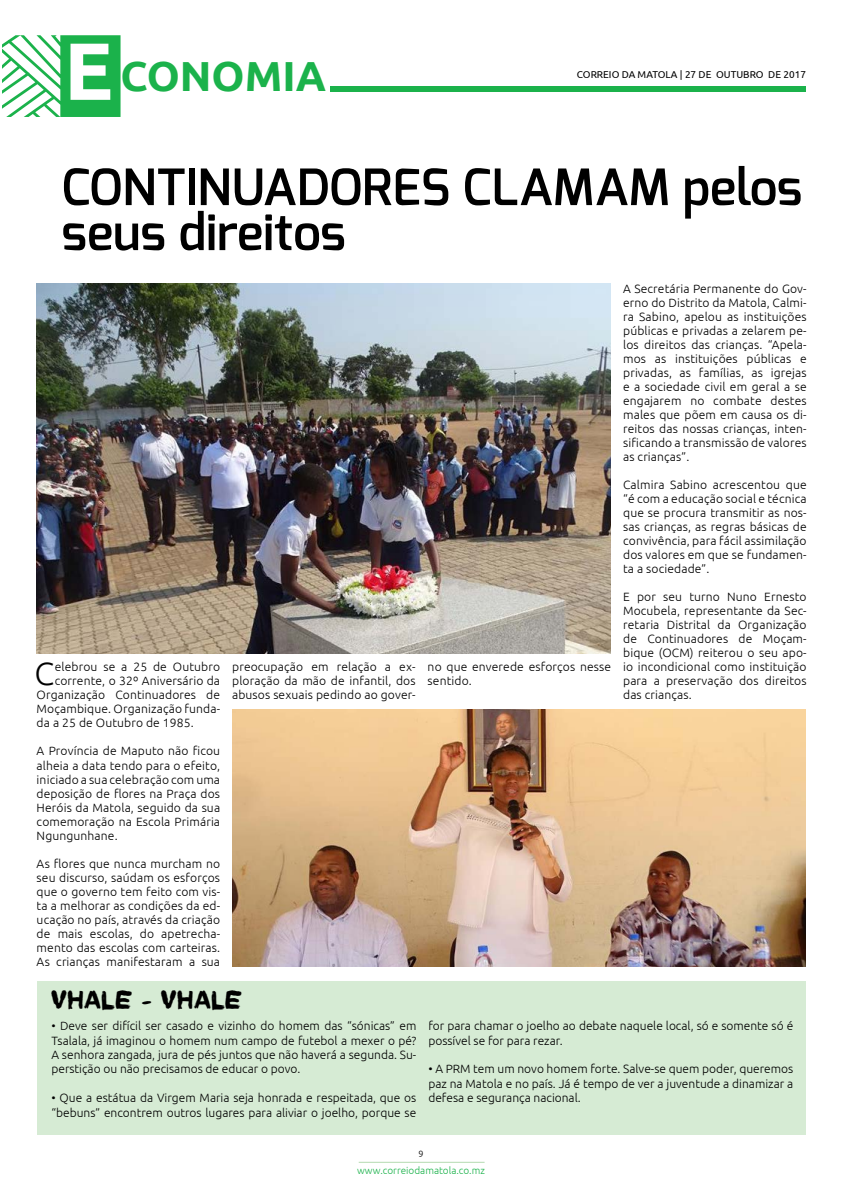
<style>
.page{position:relative;width:842px;height:1191px;background:#fff}
.page>*{position:absolute;margin:0;border:0;box-sizing:border-box;transform-origin:0 0}
.t1{font:600 50px/45px "Exo";color:#000}
.t2{font:700 42px "Ubuntu";color:#1bb24b}
.t3{font:300 32.2px "Ubuntu";color:#000}
.t4{font:22px "Newrotic";color:#000}
.t5{font:300 12px/14px "Ubuntu";letter-spacing:.01em;color:#000;text-align:justify}
.t6{font:10px "Ubuntu";color:#000}
.t7{font:300 10px "Ubuntu";color:#1bb24b}
.t8{font:300 9px "Ubuntu";color:#000}
.s1{font-size:81px;color:#fff}
</style>
<div class="page">
<svg style="left:2px;top:35px;width:119px;height:82px"></svg>
<hr style="left:359px;top:1161px;width:126px;height:1px;background:#b4dbb0">
<div style="left:331px;top:86px;width:475px;height:5px;background:#1bb24b"></div>
<img style="left:37px;top:283px;width:573px;height:370px">
<img style="left:233px;top:709px;width:573px;height:257px">
<div style="left:38px;top:981px;width:768px;height:153px;background:#d6ebd4"></div>
<h2 class="t2" style="left:64px;top:51px;width:263px"><span class="s1">E</span> CONOMIA</h2>
<p class="t6" style="left:577px;top:69px;width:231px">CORREIO DA MATOLA | 27 DE OUTUBRO DE 2017</p>
<h1 class="t1" style="left:62px;top:164px;width:742px">CONTINUADORES CLAMAM pelos seus direitos</h1>
<h3 class="t3" style="left:35px;top:654px;width:21px">C</h3>
<p class="t5" style="left:55px;top:660px;width:167px">elebrou se a 25 de Outubro</p>
<p class="t5" style="left:55px;top:674px;width:167px">corrente, o 32º Aniversário da</p>
<p class="t5" style="left:37px;top:688px;width:185px">Organização Continuadores de</p>
<p class="t5" style="left:37px;top:702px;width:185px">Moçambique. Organização funda-</p>
<p class="t5" style="left:37px;top:716px;width:159px">da a 25 de Outubro de 1985.</p>
<p class="t5" style="left:37px;top:744px;width:185px">A Província de Maputo não ficou alheia a data tendo para o efeito, iniciado a sua celebração com uma deposição de flores na Praça dos Heróis da Matola, seguido da sua comemoração na Escola Primária Ngungunhane.</p>
<p class="t5" style="left:37px;top:856px;width:185px">As flores que nunca murcham no seu discurso, saúdam os esforços que o governo tem feito com vis&shy;ta a melhorar as condições da ed&shy;ucação no país, através da criação de mais escolas, do apetrecha&shy;mento das escolas com carteiras.<br>As crianças manifestaram a sua</p>
<p class="t5" style="left:232px;top:660px;width:185px">preocupação em relação a ex&shy;ploração da mão de infantil, dos abusos sexuais pedindo ao gover-</p>
<p class="t5" style="left:428px;top:660px;width:185px">no que enverede esforços nesse sentido.</p>
<h3 class="t4" style="left:51px;top:984px;width:193px">VHALE - VHALE</h3>
<p class="t5" style="left:623px;top:281px;width:185px">A Secretária Permanente do Gov&shy;erno do Distrito da Matola, Calmi&shy;ra Sabino, apelou as instituições públicas e privadas a zelarem pe&shy;los direitos das crianças. “Apela&shy;mos as instituições públicas e privadas, as famílias, as igrejas e a sociedade civil em geral a se engajarem no combate destes males que põem em causa os di&shy;reitos das nossas crianças, inten&shy;sificando a transmissão de valores as crianças”.</p>
<p class="t5" style="left:623px;top:477px;width:185px">Calmira Sabino acrescentou que “é com a educação social e técnica que se procura transmitir as nos&shy;sas crianças, as regras básicas de convivência, para fácil assimilação dos valores em que se fundamen&shy;ta a sociedade”.</p>
<p class="t5" style="left:623px;top:589px;width:185px">E por seu turno Nuno Ernesto Mocubela, representante da Sec&shy;retaria Distrital da Organização de Continuadores de Moçam&shy;bique (OCM) reiterou o seu apo&shy;io incondicional como instituição para a preservação dos direitos das crianças.</p>
<p class="t5" style="left:51px;top:1018px;width:366px;line-height:14.4px">• Deve ser difícil ser casado e vizinho do homem das “sónicas” em Tsalala, já imaginou o homem num campo de futebol a mexer o pé?<br>A senhora zangada, jura de pés juntos que não haverá a segunda. Su&shy;perstição ou não precisamos de educar o povo.</p>
<p class="t5" style="left:51px;top:1090px;width:366px;line-height:14.4px">• Que a estátua da Virgem Maria seja honrada e respeitada, que os “bebuns” encontrem outros lugares para aliviar o joelho, porque se</p>
<p class="t5" style="left:428px;top:1018px;width:366px;line-height:14.4px">for para chamar o joelho ao debate naquele local, só e somente só é possível se for para rezar.</p>
<p class="t5" style="left:428px;top:1061px;width:366px;line-height:14.4px">• A PRM tem um novo homem forte. Salve-se quem poder, queremos paz na Matola e no país. Já é tempo de ver a juventude a dinamizar a defesa e segurança nacional.</p>
<p class="t8" style="left:418px;top:1148px;width:7px">9</p>
<p class="t7" style="left:357px;top:1164px;width:129px">www.correiodamatola.co.mz</p>
</div>
